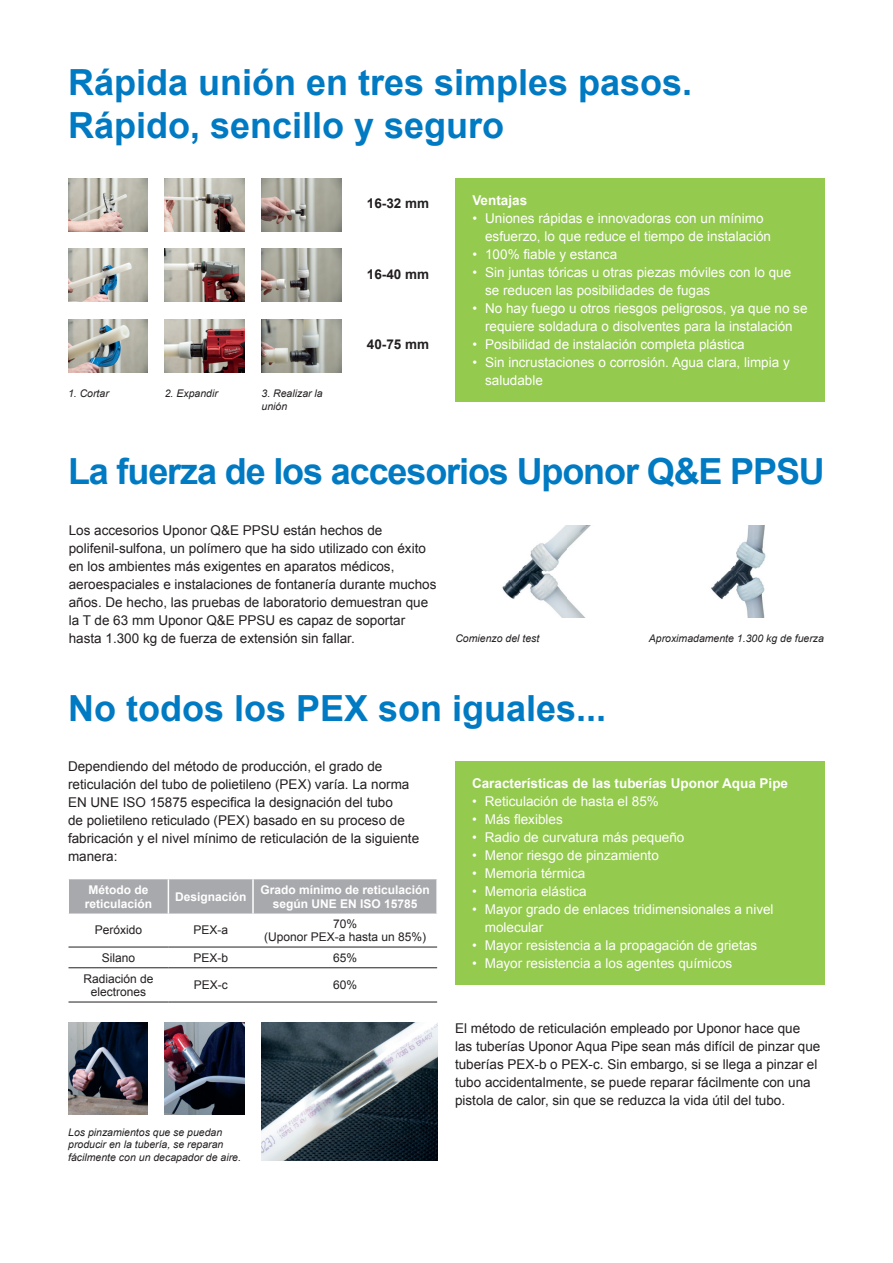
<style>
.page{position:relative;width:893px;height:1263px;background:#fff}
.page>*{position:absolute;margin:0;border:0;box-sizing:border-box;transform-origin:0 0}
.t1{font:700 36px/43.2px "Arial";color:#007ac2}
.t2{font:700 36px "Arial";letter-spacing:-.03em;color:#007ac2}
.t3{font:13.5px/18px "Arial";color:#231f20}
.t4{font:13.5px/18px "Arial";color:#fff}
.t5{font:700 13.5px "Arial";color:#fff}
.t6{font:700 13.5px "Arial";color:#231f20}
.t7{font:12px/13.5px "Arial";color:#231f20;text-align:center}
.t8{font:700 12px/13.5px "Arial";color:#fff;text-align:center}
.t9{font:italic 10.5px/12.6px "Arial";color:#231f20}
</style>
<div class="page">
<img style="left:68px;top:179px;width:80px;height:53px">
<img style="left:68px;top:249px;width:80px;height:53px">
<img style="left:68px;top:319px;width:80px;height:53px">
<img style="left:165px;top:179px;width:79px;height:53px">
<img style="left:165px;top:249px;width:79px;height:53px">
<img style="left:165px;top:319px;width:79px;height:53px">
<img style="left:261px;top:179px;width:80px;height:53px">
<img style="left:261px;top:249px;width:80px;height:53px">
<img style="left:261px;top:319px;width:80px;height:53px">
<div style="left:455px;top:179px;width:370px;height:223px;background:#94ca4e"></div>
<img style="left:502px;top:525px;width:89px;height:93px">
<img style="left:711px;top:525px;width:55px;height:93px">
<div style="left:69px;top:879px;width:367px;height:34px;background:#a8a9ad"></div>
<hr style="left:69px;top:947px;width:99px;height:1px;background:#231f20">
<hr style="left:168px;top:947px;width:85px;height:1px;background:#231f20">
<hr style="left:253px;top:947px;width:184px;height:1px;background:#231f20">
<hr style="left:69px;top:967px;width:99px;height:1px;background:#231f20">
<hr style="left:168px;top:967px;width:85px;height:1px;background:#231f20">
<hr style="left:253px;top:967px;width:184px;height:1px;background:#231f20">
<hr style="left:69px;top:1002px;width:99px;height:1px;background:#231f20">
<hr style="left:168px;top:1002px;width:85px;height:1px;background:#231f20">
<hr style="left:253px;top:1002px;width:184px;height:1px;background:#231f20">
<hr style="left:168px;top:879px;width:1px;height:34px;background:#fff">
<hr style="left:252px;top:879px;width:2px;height:34px;background:#fff">
<div style="left:455px;top:761px;width:369px;height:224px;background:#94ca4e"></div>
<img style="left:261px;top:1023px;width:177px;height:138px">
<img style="left:68px;top:1023px;width:80px;height:91px">
<img style="left:165px;top:1023px;width:79px;height:91px">
<h1 class="t1" style="left:68px;top:61px;width:626px">Rápida unión en tres simples pasos.<br>Rápido, sencillo y seguro</h1>
<p class="t9" style="left:68px;top:387px;width:42px">1. Cortar</p>
<p class="t9" style="left:165px;top:387px;width:55px">2. Expandir</p>
<p class="t9" style="left:262px;top:387px;width:63px">3. Realizar la unión</p>
<p class="t6" style="left:367px;top:195px;width:64px">16-32 mm</p>
<p class="t6" style="left:367px;top:265px;width:64px">16-40 mm</p>
<p class="t6" style="left:367px;top:335px;width:64px">40-75 mm</p>
<p class="t5" style="left:472px;top:192px;width:56px">Ventajas</p>
<p class="t4" style="left:485px;top:210px;width:287px;text-indent:-13px">• Uniones rápidas e innovadoras con un mínimo esfuerzo, lo que reduce el tiempo de instalación</p>
<p class="t4" style="left:472px;top:246px;width:146px">• 100% fiable y estanca</p>
<p class="t4" style="left:485px;top:264px;width:308px;text-indent:-13px">• Sin juntas tóricas u otras piezas móviles con lo que se reducen las posibilidades de fugas</p>
<p class="t4" style="left:472px;top:300px;width:337px;text-align:center">• No hay fuego u otros riesgos peligrosos, ya que no se requiere soldadura o disolventes para la instalación</p>
<p class="t4" style="left:472px;top:336px;width:274px">• Posibilidad de instalación completa plástica</p>
<p class="t4" style="left:485px;top:354px;width:306px;text-indent:-13px">• Sin incrustaciones o corrosión. Agua clara, limpia y saludable</p>
<h1 class="t2" style="left:68px;top:447px;width:758px">La fuerza de los accesorios Uponor Q&amp;E PPSU</h1>
<p class="t3" style="left:69px;top:521px;width:369px">Los accesorios Uponor Q&amp;E PPSU están hechos de polifenil-sulfona, un polímero que ha sido utilizado con éxito en los ambientes más exigentes en aparatos médicos, aeroespaciales e instalaciones de fontanería durante muchos años. De hecho, las pruebas de laboratorio demuestran que la T de 63 mm Uponor Q&amp;E PPSU es capaz de soportar hasta 1.300 kg de fuerza de extensión sin fallar.</p>
<p class="t9" style="left:455px;top:633px;width:86px">Comienzo del test</p>
<p class="t9" style="left:649px;top:633px;width:177px">Aproximadamente 1.300 kg de fuerza</p>
<h1 class="t1" style="left:68px;top:687px;width:540px">No todos los PEX son iguales...</h1>
<p class="t3" style="left:68px;top:758px;width:353px">Dependiendo del método de producción, el grado de reticulación del tubo de polietileno (PEX) varía. La norma EN UNE ISO 15875 especifica la designación del tubo<br>de polietileno reticulado (PEX) basado en su proceso de fabricación y el nivel mínimo de reticulación de la siguiente manera:</p>
<p class="t8" style="left:85px;top:883px;width:69px">Método de reticulación</p>
<p class="t8" style="left:175px;top:890px;width:73px">Designación</p>
<p class="t8" style="left:260px;top:883px;width:171px">Grado mínimo de reticulación según UNE EN ISO 15785</p>
<p class="t7" style="left:95px;top:923px;width:49px">Peróxido</p>
<p class="t7" style="left:193px;top:923px;width:36px">PEX-a</p>
<p class="t7" style="left:264px;top:917px;width:164px">70%<br>(Uponor PEX-a hasta un 85%)</p>
<p class="t7" style="left:102px;top:951px;width:35px">Silano</p>
<p class="t7" style="left:193px;top:951px;width:36px">PEX-b</p>
<p class="t7" style="left:333px;top:951px;width:26px">65%</p>
<p class="t7" style="left:83px;top:972px;width:72px">Radiación de electrones</p>
<p class="t7" style="left:194px;top:978px;width:36px">PEX-c</p>
<p class="t7" style="left:333px;top:978px;width:26px">60%</p>
<p class="t5" style="left:472px;top:775px;width:318px">Características de las tuberías Uponor Aqua Pipe</p>
<p class="t4" style="left:472px;top:793px;width:188px">• Reticulación de hasta el 85%</p>
<p class="t4" style="left:472px;top:811px;width:92px">• Más flexibles</p>
<p class="t4" style="left:472px;top:829px;width:214px">• Radio de curvatura más pequeño</p>
<p class="t4" style="left:472px;top:847px;width:188px">• Menor riesgo de pinzamiento</p>
<p class="t4" style="left:472px;top:865px;width:115px">• Memoria térmica</p>
<p class="t4" style="left:472px;top:883px;width:116px">• Memoria elástica</p>
<p class="t4" style="left:485px;top:901px;width:290px;text-indent:-13px">• Mayor grado de enlaces tridimensionales a nivel molecular</p>
<p class="t4" style="left:472px;top:937px;width:287px">• Mayor resistencia a la propagación de grietas</p>
<p class="t4" style="left:472px;top:955px;width:262px">• Mayor resistencia a los agentes químicos</p>
<p class="t9" style="left:68px;top:1126px;width:174px">Los pinzamientos que se puedan producir en la tubería, se reparan fácilmente con un decapador de aire.</p>
<p class="t3" style="left:455px;top:1019px;width:367px">El método de reticulación empleado por Uponor hace que las tuberías Uponor Aqua Pipe sean más difícil de pinzar que tuberías PEX-b o PEX-c. Sin embargo, si se llega a pinzar el tubo accidentalmente, se puede reparar fácilmente con una pistola de calor, sin que se reduzca la vida útil del tubo.</p>
</div>
